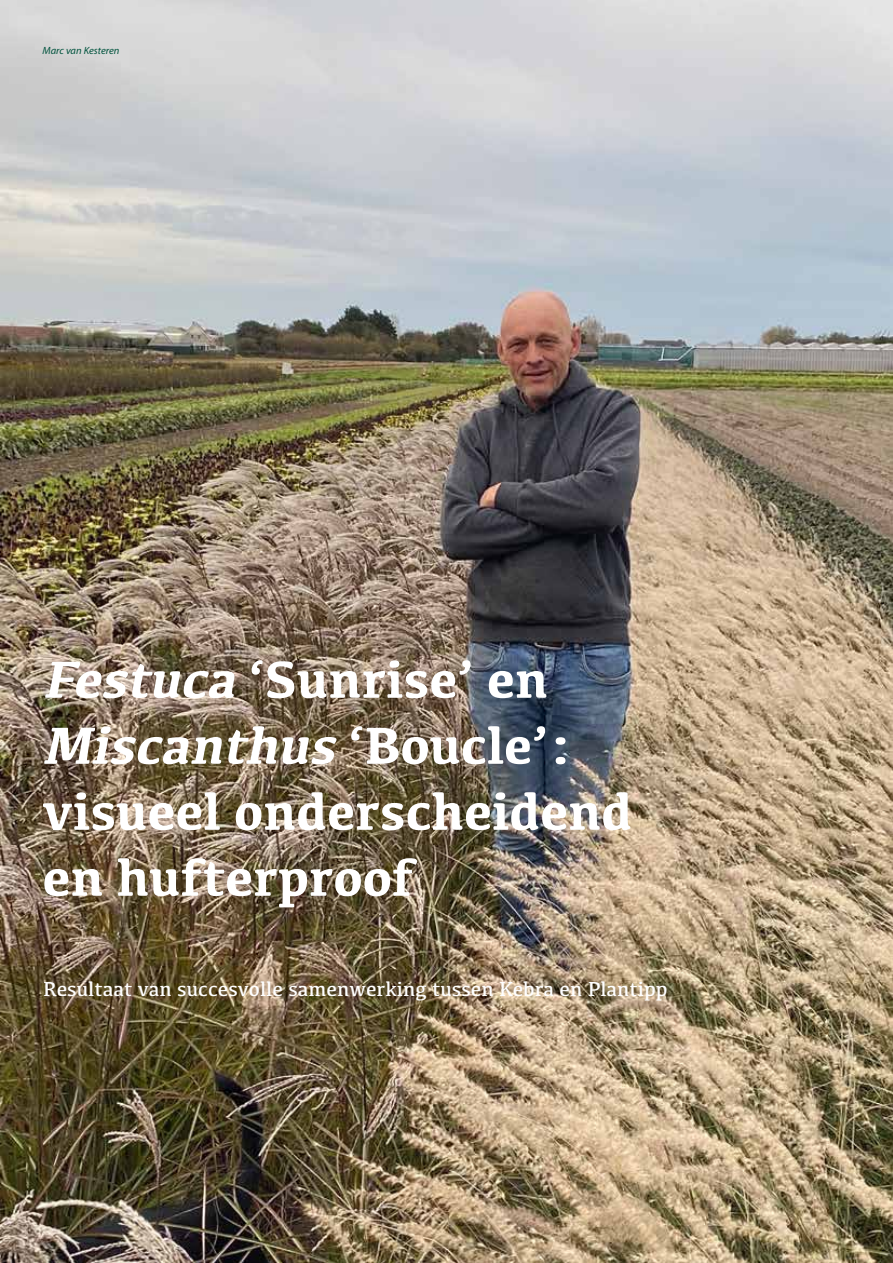
<style>
.page{position:relative;width:893px;height:1263px;background:#fff}
.page>*{position:absolute;margin:0;border:0;box-sizing:border-box;transform-origin:0 0}
.t1{font:700 54px/66px "Kefa";color:#fff}
.t2{font:21px "Kefa";color:#fff}
.t3{font:italic 10.5px "Myriad Pro";color:#00533d}
.s1{font-style:italic}
</style>
<div class="page">
<img style="left:0;top:0;width:893px;height:1263px">
<p class="t3" style="left:43px;top:44px;width:78px">Marc van Kesteren</p>
<p class="t1" style="left:43px;top:644px;width:591px"><span class="s1">Festuca</span> ‘Sunrise’ en<br><span class="s1">Miscanthus</span> ‘ B o u c l e ’ : visueel onderscheidend en hufterproof</p>
<p class="t2" style="left:43px;top:976px;width:626px">Resultaat van succesvolle samenwerking tussen Kebra en Plantipp</p>
</div>
